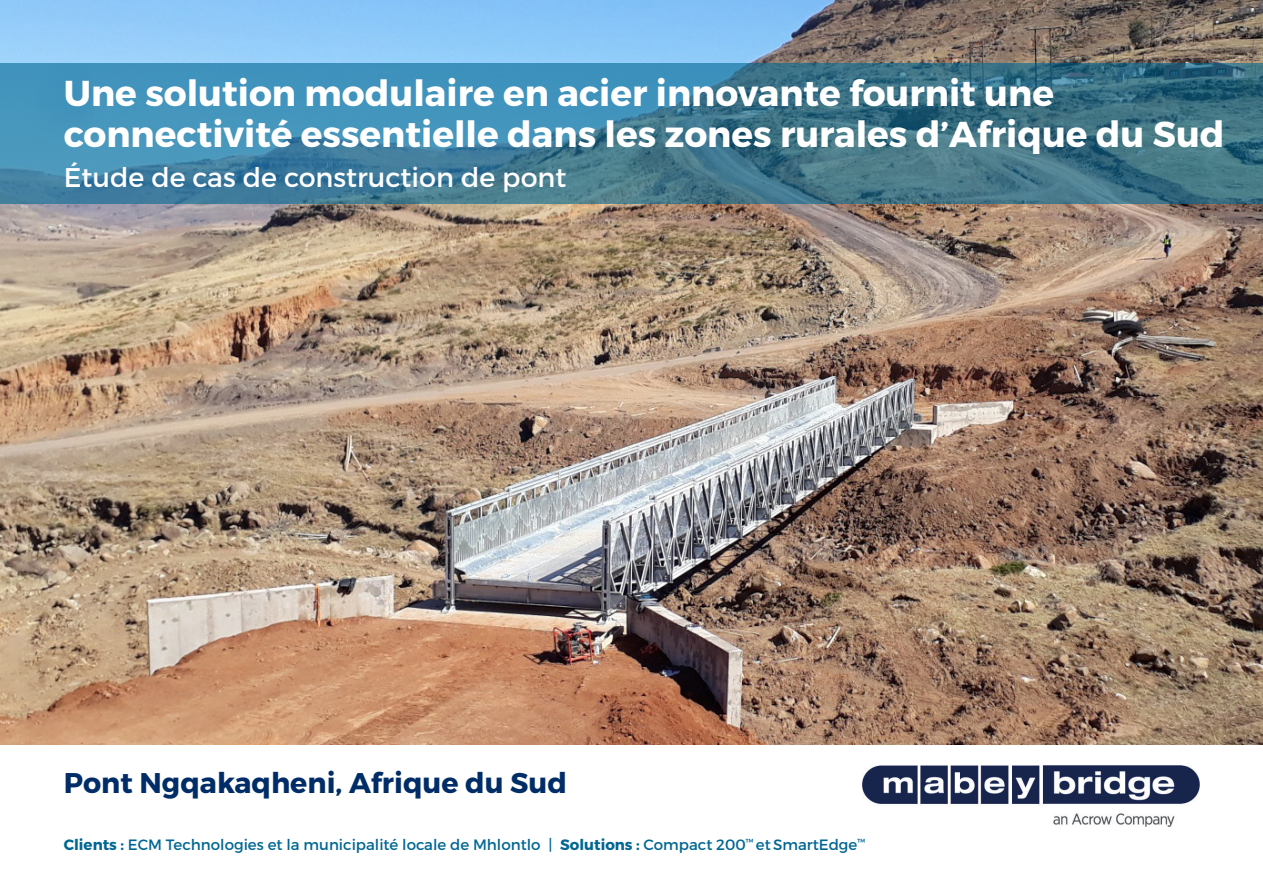
<style>
.page{position:relative;width:1263px;height:893px;background:#fff}
.page>*{position:absolute;margin:0;border:0;box-sizing:border-box;transform-origin:0 0}
.t1{font:700 36px/40.5px "Montserrat";color:#fff}
.t2{font:700 28.5px "Montserrat";color:#002d67}
.t3{font:27px "Montserrat";color:#fff}
.t4{font:15px "Montserrat";color:#006793}
.s1{font-weight:700}
</style>
<div class="page">
<img style="left:0;top:0;width:1263px;height:744px">
<svg style="left:0;top:64px;width:1263px;height:140px"></svg>
<img style="left:862px;top:765px;width:337px;height:62px">
<p class="t1" style="left:64px;top:74px;width:1162px">Une solution modulaire en acier innovante fournit une connectivité essentielle dans les zones rurales d’Afrique du Sud</p>
<p class="t3" style="left:64px;top:161px;width:504px">Étude de cas de construction de pont</p>
<p class="t2" style="left:64px;top:765px;width:505px">Pont Ngqakaqheni, Afrique du Sud</p>
<p class="t4" style="left:64px;top:836px;width:803px"><span class="s1">Clients :</span> ECM Technologies et la municipalité locale de Mhlontlo | <span class="s1">Solutions :</span> Compact 200<sup>™</sup> etSmartEdge<sup>™</sup></p>
</div>
